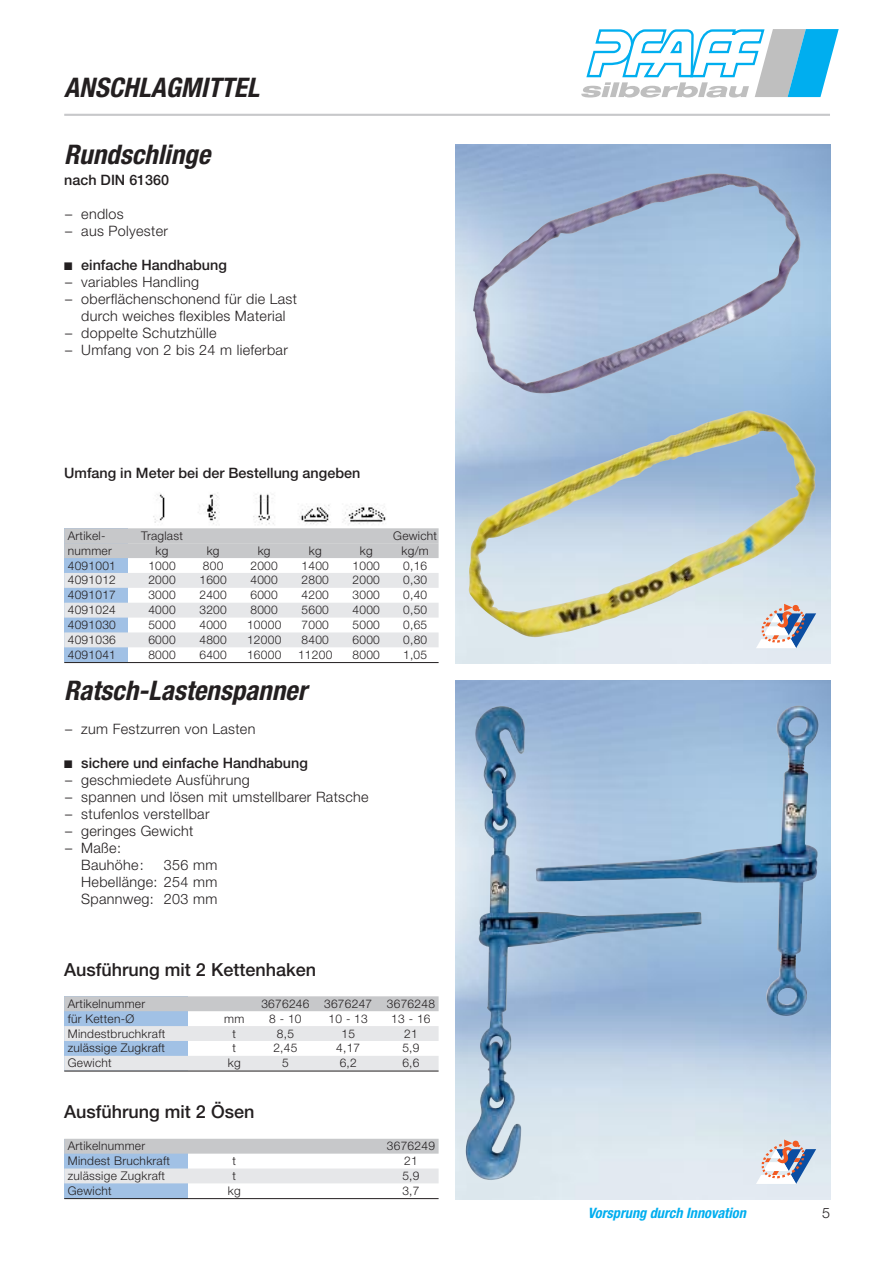
<style>
.page{position:relative;width:893px;height:1263px;background:#fff}
.page>*{position:absolute;margin:0;border:0;box-sizing:border-box;transform-origin:0 0}
.t1{font:italic 700 condensed 27px "Helvetica Neue";color:#231f20}
.t2{font:500 18px "Helvetica Neue";color:#231f20}
.t3{font:300 14.4px/17px "Helvetica Neue";letter-spacing:.02em;color:#231f20;text-align:center}
.t4{font:500 14.4px "Helvetica Neue";color:#231f20}
.t5{font:italic 700 condensed 14.4px "Helvetica Neue";color:#00aeef}
.t6{font:300 12px "Helvetica Neue";letter-spacing:.02em;color:#231f20}
</style>
<div class="page">
<svg style="left:581px;top:29px;width:257px;height:69px"></svg>
<div style="left:728px;top:35px;width:9px;height:5px;background:#fff"></div>
<hr style="left:64px;top:114px;width:766px;height:2px;background:#c7c8ca">
<img style="left:701px;top:706px;width:117px;height:310px">
<div style="left:64px;top:997px;width:124px;height:74px;background:#a1c1e5"></div>
<div style="left:64px;top:1139px;width:124px;height:60px;background:#a1c1e5"></div>
<div style="left:64px;top:528px;width:64px;height:134px;background:#a1c1e5"></div>
<img style="left:455px;top:145px;width:375px;height:518px">
<div style="left:64px;top:528px;width:374px;height:15px;background:#c7c8ca"></div>
<div style="left:64px;top:543px;width:374px;height:15px;background:#c7c8ca"></div>
<div style="left:64px;top:573px;width:374px;height:15px;background:#e6e7e9"></div>
<div style="left:64px;top:603px;width:374px;height:15px;background:#e6e7e9"></div>
<div style="left:64px;top:632px;width:374px;height:15px;background:#e6e7e9"></div>
<hr style="left:64px;top:662px;width:374px;height:1px;background:#231f20">
<div style="left:64px;top:996px;width:374px;height:15px;background:#c7c8ca"></div>
<div style="left:64px;top:1026px;width:374px;height:15px;background:#e6e7e9"></div>
<div style="left:64px;top:1056px;width:374px;height:15px;background:#e6e7e9"></div>
<hr style="left:64px;top:1071px;width:374px;height:1px;background:#231f20">
<div style="left:64px;top:1139px;width:374px;height:15px;background:#c7c8ca"></div>
<div style="left:64px;top:1169px;width:374px;height:14px;background:#e6e7e9"></div>
<hr style="left:64px;top:1198px;width:374px;height:1px;background:#231f20">
<img style="left:485px;top:173px;width:315px;height:211px">
<img style="left:469px;top:411px;width:346px;height:226px">
<img style="left:466px;top:706px;width:235px;height:474px">
<img style="left:153px;top:492px;width:233px;height:33px">
<svg style="left:756px;top:604px;width:60px;height:44px"></svg>
<svg style="left:756px;top:1140px;width:60px;height:44px"></svg>
<h1 class="t1" style="left:64px;top:78px;width:202px">ANSCHLAGMITTEL</h1>
<h1 class="t1" style="left:64px;top:145px;width:153px">Rundschlinge</h1>
<p class="t4" style="left:64px;top:175px;width:106px">nach DIN 61360</p>
<p class="t3" style="left:65px;top:207px;width:60px">– endlos</p>
<p class="t3" style="left:65px;top:224px;width:104px">– aus Polyester</p>
<p class="t4" style="left:64px;top:260px;width:164px">■ einfache Handhabung</p>
<p class="t3" style="left:65px;top:275px;width:135px">– variables Handling</p>
<p class="t3" style="left:65px;top:292px;width:233px">– oberflächenschonend für die Last durch weiches flexibles Material</p>
<p class="t3" style="left:65px;top:326px;width:153px">– doppelte Schutzhülle</p>
<p class="t3" style="left:65px;top:343px;width:224px">– Umfang von 2 bis 24 m lieferbar</p>
<p class="t4" style="left:64px;top:468px;width:297px">Umfang in Meter bei der Bestellung angeben</p>
<p class="t6" style="left:68px;top:531px;width:39px">Artikel-</p>
<p class="t6" style="left:141px;top:531px;width:43px">Traglast</p>
<p class="t6" style="left:393px;top:531px;width:45px">Gewicht</p>
<p class="t6" style="left:68px;top:546px;width:46px">nummer</p>
<p class="t6" style="left:156px;top:546px;width:14px">kg</p>
<p class="t6" style="left:207px;top:546px;width:14px">kg</p>
<p class="t6" style="left:258px;top:546px;width:14px">kg</p>
<p class="t6" style="left:309px;top:546px;width:14px">kg</p>
<p class="t6" style="left:360px;top:546px;width:14px">kg</p>
<p class="t6" style="left:401px;top:546px;width:29px">kg/m</p>
<p class="t6" style="left:68px;top:561px;width:50px">4091001</p>
<p class="t6" style="left:148px;top:561px;width:29px">1000</p>
<p class="t6" style="left:203px;top:561px;width:22px">800</p>
<p class="t6" style="left:250px;top:561px;width:29px">2000</p>
<p class="t6" style="left:301px;top:561px;width:29px">1400</p>
<p class="t6" style="left:352px;top:561px;width:29px">1000</p>
<p class="t6" style="left:403px;top:561px;width:26px">0,16</p>
<p class="t6" style="left:68px;top:576px;width:50px">4091012</p>
<p class="t6" style="left:148px;top:576px;width:29px">2000</p>
<p class="t6" style="left:199px;top:576px;width:29px">1600</p>
<p class="t6" style="left:250px;top:576px;width:29px">4000</p>
<p class="t6" style="left:301px;top:576px;width:29px">2800</p>
<p class="t6" style="left:352px;top:576px;width:29px">2000</p>
<p class="t6" style="left:403px;top:576px;width:26px">0,30</p>
<p class="t6" style="left:68px;top:591px;width:50px">4091017</p>
<p class="t6" style="left:148px;top:591px;width:29px">3000</p>
<p class="t6" style="left:199px;top:591px;width:29px">2400</p>
<p class="t6" style="left:250px;top:591px;width:29px">6000</p>
<p class="t6" style="left:301px;top:591px;width:29px">4200</p>
<p class="t6" style="left:352px;top:591px;width:29px">3000</p>
<p class="t6" style="left:403px;top:591px;width:26px">0,40</p>
<p class="t6" style="left:68px;top:606px;width:50px">4091024</p>
<p class="t6" style="left:148px;top:606px;width:29px">4000</p>
<p class="t6" style="left:199px;top:606px;width:29px">3200</p>
<p class="t6" style="left:250px;top:606px;width:29px">8000</p>
<p class="t6" style="left:301px;top:606px;width:29px">5600</p>
<p class="t6" style="left:352px;top:606px;width:29px">4000</p>
<p class="t6" style="left:403px;top:606px;width:26px">0,50</p>
<p class="t6" style="left:68px;top:621px;width:50px">4091030</p>
<p class="t6" style="left:148px;top:621px;width:29px">5000</p>
<p class="t6" style="left:199px;top:621px;width:29px">4000</p>
<p class="t6" style="left:247px;top:621px;width:36px">10000</p>
<p class="t6" style="left:301px;top:621px;width:29px">7000</p>
<p class="t6" style="left:352px;top:621px;width:29px">5000</p>
<p class="t6" style="left:403px;top:621px;width:26px">0,65</p>
<p class="t6" style="left:68px;top:635px;width:50px">4091036</p>
<p class="t6" style="left:148px;top:635px;width:29px">6000</p>
<p class="t6" style="left:199px;top:635px;width:29px">4800</p>
<p class="t6" style="left:247px;top:635px;width:36px">12000</p>
<p class="t6" style="left:301px;top:635px;width:29px">8400</p>
<p class="t6" style="left:352px;top:635px;width:29px">6000</p>
<p class="t6" style="left:403px;top:635px;width:26px">0,80</p>
<p class="t6" style="left:68px;top:650px;width:50px">4091041</p>
<p class="t6" style="left:148px;top:650px;width:29px">8000</p>
<p class="t6" style="left:199px;top:650px;width:29px">6400</p>
<p class="t6" style="left:247px;top:650px;width:36px">16000</p>
<p class="t6" style="left:298px;top:650px;width:36px">11200</p>
<p class="t6" style="left:352px;top:650px;width:29px">8000</p>
<p class="t6" style="left:403px;top:650px;width:26px">1,05</p>
<h1 class="t1" style="left:64px;top:680px;width:249px">Ratsch-Lastenspanner</h1>
<p class="t3" style="left:65px;top:721px;width:192px">– zum Festzurren von Lasten</p>
<p class="t4" style="left:64px;top:757px;width:245px">■ sichere und einfache Handhabung</p>
<p class="t3" style="left:65px;top:772px;width:186px">– geschmiedete Ausführung</p>
<p class="t3" style="left:65px;top:789px;width:305px">– spannen und lösen mit umstellbarer Ratsche</p>
<p class="t3" style="left:65px;top:806px;width:146px">– stufenlos verstellbar</p>
<p class="t3" style="left:65px;top:823px;width:130px">– geringes Gewicht</p>
<p class="t3" style="left:81px;top:840px;width:64px;text-align:left;text-indent:-16px">– Maße:<br>Bauhöhe:</p>
<p class="t3" style="left:81px;top:857px;width:138px;text-align:justify;text-indent:83px">356 mm Hebellänge: 254 mm Spannweg: 203 mm</p>
<h2 class="t2" style="left:64px;top:963px;width:253px">Ausführung mit 2 Kettenhaken</h2>
<p class="t6" style="left:68px;top:999px;width:79px">Artikelnummer</p>
<p class="t6" style="left:261px;top:999px;width:175px">3676246 3676247 3676248</p>
<p class="t6" style="left:68px;top:1014px;width:68px">für Ketten-Ø</p>
<p class="t6" style="left:224px;top:1014px;width:22px">mm</p>
<p class="t6" style="left:269px;top:1014px;width:34px">8 - 10</p>
<p class="t6" style="left:328px;top:1014px;width:41px">10 - 13</p>
<p class="t6" style="left:391px;top:1014px;width:41px">13 - 16</p>
<p class="t6" style="left:68px;top:1029px;width:99px">Mindestbruchkraft</p>
<p class="t6" style="left:232px;top:1029px;width:5px">t</p>
<p class="t6" style="left:277px;top:1029px;width:19px">8,5</p>
<p class="t6" style="left:341px;top:1029px;width:15px">15</p>
<p class="t6" style="left:404px;top:1029px;width:15px">21</p>
<p class="t6" style="left:68px;top:1044px;width:99px">zulässige Zugkraft</p>
<p class="t6" style="left:232px;top:1044px;width:5px">t</p>
<p class="t6" style="left:273px;top:1044px;width:26px">2,45</p>
<p class="t6" style="left:336px;top:1044px;width:26px">4,17</p>
<p class="t6" style="left:402px;top:1044px;width:19px">5,9</p>
<p class="t6" style="left:68px;top:1059px;width:45px">Gewicht</p>
<p class="t6" style="left:228px;top:1059px;width:14px">kg</p>
<p class="t6" style="left:282px;top:1059px;width:8px">5</p>
<p class="t6" style="left:339px;top:1059px;width:19px">6,2</p>
<p class="t6" style="left:402px;top:1059px;width:19px">6,6</p>
<h2 class="t2" style="left:64px;top:1106px;width:192px">Ausführung mit 2 Ösen</h2>
<p class="t6" style="left:68px;top:1142px;width:79px">Artikelnummer</p>
<p class="t6" style="left:387px;top:1142px;width:50px">3676249</p>
<p class="t6" style="left:68px;top:1157px;width:104px">Mindest Bruchkraft</p>
<p class="t6" style="left:232px;top:1157px;width:5px">t</p>
<p class="t6" style="left:404px;top:1157px;width:15px">21</p>
<p class="t6" style="left:68px;top:1171px;width:99px">zulässige Zugkraft</p>
<p class="t6" style="left:232px;top:1171px;width:5px">t</p>
<p class="t6" style="left:402px;top:1171px;width:19px">5,9</p>
<p class="t6" style="left:68px;top:1186px;width:45px">Gewicht</p>
<p class="t6" style="left:228px;top:1186px;width:14px">kg</p>
<p class="t6" style="left:402px;top:1186px;width:19px">3,7</p>
<p class="t5" style="left:587px;top:1207px;width:162px">Vorsprung durch Innovation</p>
<p class="t3" style="left:822px;top:1206px;width:9px">5</p>
</div>
